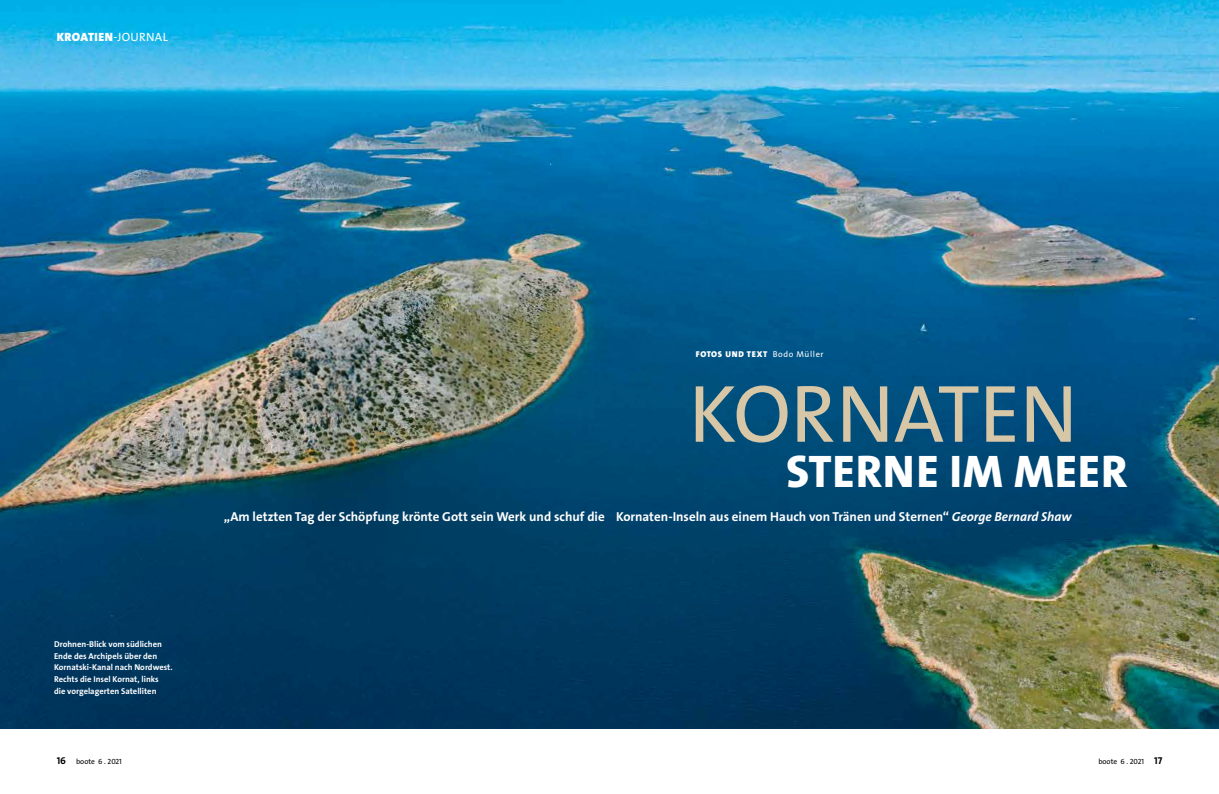
<style>
.page{position:relative;width:1219px;height:794px;background:#fff}
.page>*{position:absolute;margin:0;border:0;box-sizing:border-box;transform-origin:0 0}
.t1{font:82px "The Sans LP5 Plain";letter-spacing:-.005em;color:#d7c7a7}
.t2{font:46px "The Sans LP8 Ex Bld";letter-spacing:.015em;color:#fff}
.t3{font:13px "The Sans LP7 Bld";color:#fff}
.t4{font:900 12px "The Sans LP9";letter-spacing:.03em;color:#fff}
.t5{font:8.5px/11.7px "The Sans LP7 Bld";color:#fff}
.t6{font:900 8.5px "The Sans LP9";letter-spacing:.075em;color:#fff}
.t7{font:7.5px "The Sans LP5 Plain";color:#000}
.s1{font-family:"The Sans LP5 Plain";font-weight:400}
.s2{font-family:"The Sans LP7 Bld IT"}
.s3{font-family:"The Sans LP7 Bld";font-size:10px}
</style>
<div class="page">
<img style="left:0;top:0;width:1219px;height:728px">
<h3 class="t4" style="left:57px;top:29px;width:113px">KROATIEN<span class="s1">-JOURNAL</span></h3>
<p class="t5" style="left:54px;top:638px;width:120px">Drohnen-Blick vom südlichen<br>Ende des Archipels über den<br>Kornatski-Kanal nach Nordwest.<br>Rechts die Insel Kornat, links<br>die vorgelagerten Satelliten</p>
<p class="t6" style="left:696px;top:349px;width:129px">FOTOS UND TEXT <span class="s1">Bodo Müller</span></p>
<h1 class="t1" style="left:689px;top:361px;width:390px">KORNATEN</h1>
<h2 class="t2" style="left:786px;top:442px;width:343px">STERNE IM MEER</h2>
<h3 class="t3" style="left:224px;top:508px;width:849px">„Am letzten Tag der Schöpfung krönte Gott sein Werk und schuf die Kornaten-Inseln aus einem Hauch von Tränen und Sternen“ <span class="s2">George Bernard Shaw</span></h3>
<p class="t7" style="left:57px;top:756px;width:67px"><span class="s3">16</span> boote 6 . 2021</p>
<p class="t7" style="left:1098px;top:756px;width:65px">boote 6 . 2021 <span class="s3">17</span></p>
</div>
